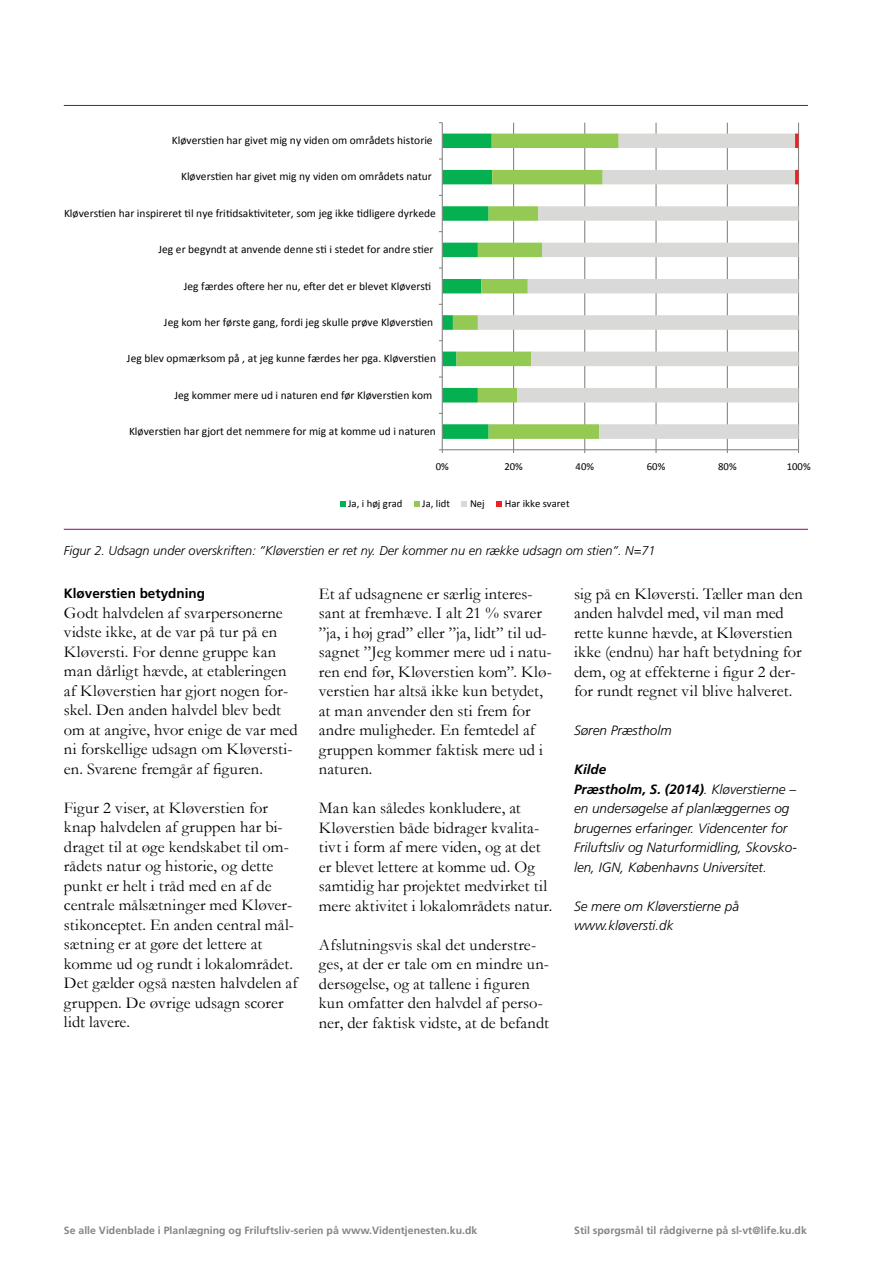
<style>
.page{position:relative;width:893px;height:1263px;background:#fff}
.page>*{position:absolute;margin:0;border:0;box-sizing:border-box;transform-origin:0 0}
.t1{font:16.5px/19.5px "Garamond";letter-spacing:.005em;color:#000}
.t2{font:italic 300 13.5px/19.5px "Frutiger LT Std";color:#000}
.t3{font:700 13.5px "Frutiger LT Std";color:#000}
.t4{font:italic 300 12.75px "Frutiger LT Std";color:#000}
.t5{font:11.4px "Calibri";color:#010101}
.t6{font:10.65px "Calibri";color:#010101}
.t7{font:700 10.5px "Frutiger LT Std";color:#858585}
.s1{font-weight:700}
</style>
<div class="page">
<hr style="left:798px;top:123px;width:1px;height:327px;background:#868686">
<hr style="left:727px;top:123px;width:1px;height:327px;background:#868686">
<hr style="left:655px;top:123px;width:2px;height:327px;background:#868686">
<hr style="left:584px;top:123px;width:1px;height:327px;background:#868686">
<hr style="left:513px;top:123px;width:1px;height:327px;background:#868686">
<svg style="left:492px;top:134px;width:306px;height:305px"></svg>
<hr style="left:795px;top:134px;width:3px;height:14px;background:#ed2224">
<hr style="left:795px;top:170px;width:3px;height:14px;background:#ed2224">
<hr style="left:442px;top:449px;width:356px;height:1px;background:#868686">
<hr style="left:442px;top:123px;width:1px;height:327px;background:#868686">
<svg style="left:439px;top:134px;width:53px;height:305px"></svg>
<svg style="left:340px;top:501px;width:6px;height:6px"></svg>
<svg style="left:414px;top:501px;width:6px;height:6px"></svg>
<svg style="left:462px;top:501px;width:5px;height:6px"></svg>
<svg style="left:496px;top:501px;width:6px;height:6px"></svg>
<hr style="left:64px;top:105px;width:744px;height:1px;background:#94017b">
<hr style="left:64px;top:529px;width:744px;height:1px;background:#94017b">
<p class="t5" style="left:172px;top:133px;width:262px">Kløverstien har givet mig ny viden om områdets historie</p>
<p class="t5" style="left:181px;top:169px;width:252px">Kløverstien har givet mig ny viden om områdets natur</p>
<p class="t5" style="left:64px;top:206px;width:373px">Kløverstien har inspireret til nye fritidsaktiviteter, som jeg ikke tidligere dyrkede</p>
<p class="t5" style="left:159px;top:242px;width:276px">Jeg er begyndt at anvende denne sti i stedet for andre stier</p>
<p class="t5" style="left:184px;top:278px;width:249px">Jeg færdes oftere her nu, efter det er blevet Kløversti</p>
<p class="t5" style="left:164px;top:315px;width:271px">Jeg kom her første gang, fordi jeg skulle prøve Kløverstien</p>
<p class="t5" style="left:127px;top:351px;width:311px">Jeg blev opmærksom på , at jeg kunne færdes her pga. Kløverstien</p>
<p class="t5" style="left:174px;top:388px;width:259px">Jeg kommer mere ud i naturen end før Kløverstien kom</p>
<p class="t5" style="left:129px;top:424px;width:308px">Kløverstien har gjort det nemmere for mig at komme ud i naturen</p>
<p class="t6" style="left:436px;top:459px;width:15px">0%</p>
<p class="t6" style="left:504px;top:459px;width:20px">20%</p>
<p class="t6" style="left:576px;top:459px;width:20px">40%</p>
<p class="t6" style="left:647px;top:459px;width:20px">60%</p>
<p class="t6" style="left:718px;top:459px;width:20px">80%</p>
<p class="t6" style="left:787px;top:459px;width:26px">100%</p>
<p class="t6" style="left:348px;top:496px;width:56px">Ja, i høj grad</p>
<p class="t6" style="left:422px;top:496px;width:29px">Ja, lidt</p>
<p class="t6" style="left:470px;top:496px;width:16px">Nej</p>
<p class="t6" style="left:505px;top:496px;width:66px">Har ikke svaret</p>
<p class="t4" style="left:64px;top:543px;width:593px">Figur 2. Udsagn under overskriften: ”Kløverstien er ret ny. Der kommer nu en række udsagn om stien”. N=71</p>
<p class="t3" style="left:64px;top:585px;width:143px">Kløverstien betydning</p>
<p class="t1" style="left:64px;top:602px;width:235px">Godt halvdelen af svarpersonerne vidste ikke, at de var på tur på en Kløversti. For denne gruppe kan man dårligt hævde, at etableringen af Kløverstien har gjort nogen for&shy;skel. Den anden halvdel blev bedt om at angive, hvor enige de var med ni forskellige udsagn om Kløversti&shy;en. Svarene fremgår af figuren.</p>
<p class="t1" style="left:64px;top:797px;width:235px">Figur 2 viser, at Kløverstien for knap halvdelen af gruppen har bi&shy;draget til at øge kendskabet til om&shy;rådets natur og historie, og dette punkt er helt i tråd med en af de centrale målsætninger med Kløver&shy;stikonceptet. En anden central mål&shy;sætning er at gøre det lettere at komme ud og rundt i lokalområdet.<br>Det gælder også næsten halvdelen af gruppen. De øvrige udsagn scorer lidt lavere.</p>
<p class="t1" style="left:319px;top:583px;width:234px">Et af udsagnene er særlig interes&shy;sant at fremhæve. I alt 21 % svarer ”ja, i høj grad” eller ”ja, lidt” til ud&shy;sagnet ”Jeg kommer mere ud i natu&shy;ren end før, Kløverstien kom”. Klø&shy;verstien har altså ikke kun betydet, at man anvender den sti frem for andre muligheder. En femtedel af gruppen kommer faktisk mere ud i naturen.</p>
<p class="t1" style="left:319px;top:798px;width:235px">Man kan således konkludere, at Kløverstien både bidrager kvalita&shy;tivt i form af mere viden, og at det er blevet lettere at komme ud. Og samtidig har projektet medvirket til mere aktivitet i lokalområdets natur.</p>
<p class="t1" style="left:319px;top:934px;width:232px">Afslutningsvis skal det understre&shy;ges, at der er tale om en mindre un&shy;dersøgelse, og at tallene i figuren kun omfatter den halvdel af perso&shy;ner, der faktisk vidste, at de befandt</p>
<p class="t1" style="left:574px;top:583px;width:230px">sig på en Kløversti. Tæller man den anden halvdel med, vil man med rette kunne hævde, at Kløverstien ikke (endnu) har haft betydning for dem, og at effekterne i figur 2 der&shy;for rundt regnet vil blive halveret.</p>
<p class="t2" style="left:574px;top:721px;width:99px">Søren Præstholm</p>
<p class="t2" style="left:574px;top:760px;width:224px"><span class="s1">Kilde<br>Præstholm, S. (2014)</span>. Kløverstierne – en undersøgelse af planlæggernes og brugernes erfaringer. Videncenter for Friluftsliv og Naturformidling, Skovsko&shy;len, IGN, Københavns Universitet.</p>
<p class="t2" style="left:574px;top:896px;width:166px">Se mere om Kløverstierne på www.kløversti.dk</p>
<p class="t7" style="left:64px;top:1224px;width:415px">Se alle Videnblade i Planlægning og Friluftsliv-serien på www.Videntjenesten.ku.dk</p>
<p class="t7" style="left:574px;top:1224px;width:234px">Stil spørgsmål til rådgiverne på sl-vt@life.ku.dk</p>
</div>
